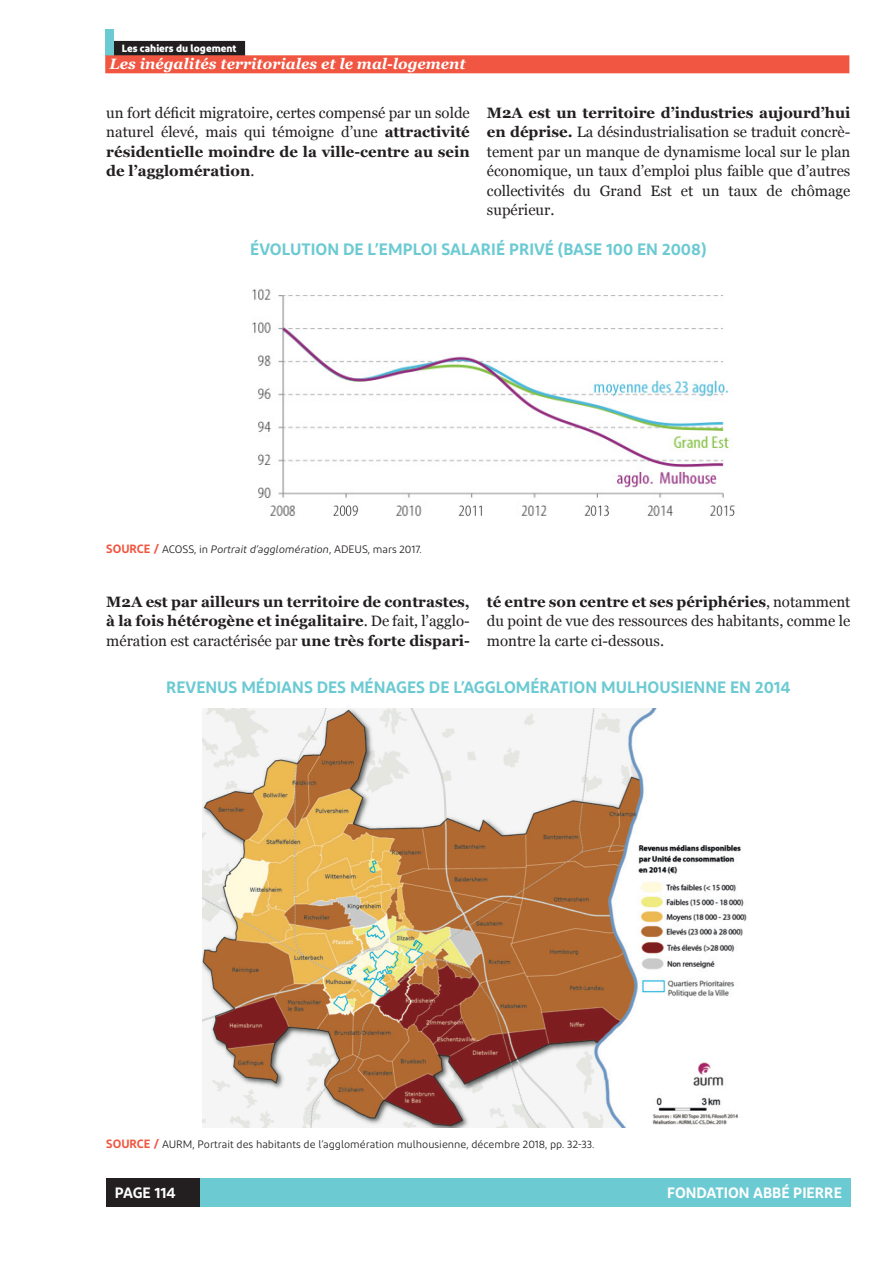
<style>
.page{position:relative;width:893px;height:1263px;background:#fff}
.page>*{position:absolute;margin:0;border:0;box-sizing:border-box;transform-origin:0 0}
.titre_tableau{font:600 16.5px "Diodrum";color:#6ccad3}
.t1{font:15px/19.5px "Georgia";color:#231f20;text-align:justify}
.t2{font:700 15px/19.5px "Georgia";color:#231f20;text-align:justify}
.t3{font:italic 700 15px "Georgia";color:#fff}
.t4{font:600 15px "Diodrum";color:#fff}
.t5{font:10.8px "Diodrum";color:#231f20}
.t6{font:700 10.5px "Diodrum";color:#fff}
.s1{font-weight:700}
.s2{font-weight:600;font-size:12px;color:#f05641}
.s3{font-style:italic}
.s4{font-weight:400}
</style>
<div class="page">
<div style="left:106px;top:1178px;width:744px;height:29px;background:#6ccad3"></div>
<div style="left:106px;top:1178px;width:94px;height:29px;background:#231f20"></div>
<div style="left:113px;top:41px;width:132px;height:15px;background:#231f20"></div>
<div style="left:105px;top:29px;width:8px;height:27px;background:#6ccad3"></div>
<div style="left:105px;top:55px;width:744px;height:18px;background:#f05641"></div>
<img style="left:252px;top:289px;width:483px;height:228px">
<img style="left:202px;top:709px;width:545px;height:418px">
<p class="t6" style="left:122px;top:41px;width:116px">Les cahiers du logement</p>
<p class="t3" style="left:109px;top:53px;width:358px">Les inégalités territoriales et le mal-logement</p>
<p class="t1" style="left:106px;top:102px;width:365px">un fort déficit migratoire, certes compensé par un solde naturel élevé, mais qui témoigne d’une <span class="s1">attractivité résidentielle moindre de la ville-centre au sein de l’agglomération</span>.</p>
<p class="t1" style="left:487px;top:102px;width:365px"><span class="s1">M2A est un territoire d’industries aujourd’hui en déprise.</span> La désindustrialisation se traduit concrè&shy;tement par un manque de dynamisme local sur le plan économique, un taux d’emploi plus faible que d’autres collectivités du Grand Est et un taux de chômage supérieur.</p>
<p class="titre_tableau" style="left:250px;top:238px;width:458px">ÉVOLUTION DE L’EMPLOI SALARIÉ PRIVÉ (BASE 100 EN 2008)</p>
<h3 class="t5" style="left:106px;top:543px;width:317px"><span class="s2">SOURCE /</span> ACOSS, in <span class="s3">Portrait d’agglomération</span>, ADEUS, mars 2017.</h3>
<p class="t2" style="left:106px;top:591px;width:365px">M2A est par ailleurs un territoire de contrastes, à la fois hétérogène et inégalitaire<span class="s4">. De fait, l’agglo&shy;mération est caractérisée par</span> une très forte dispari-</p>
<p class="t1" style="left:487px;top:591px;width:365px"><span class="s1">té entre son centre et ses périphéries</span>, notamment du point de vue des ressources des habitants, comme le montre la carte ci-dessous.</p>
<p class="titre_tableau" style="left:166px;top:676px;width:626px">REVENUS MÉDIANS DES MÉNAGES DE L’AGGLOMÉRATION MULHOUSIENNE EN 2014</p>
<h3 class="t5" style="left:106px;top:1137px;width:489px"><span class="s2">SOURCE /</span> AURM, Portrait des habitants de l’agglomération mulhousienne, décembre 2018, pp. 32-33.</h3>
<p class="t4" style="left:115px;top:1183px;width:62px">PAGE 114</p>
<p class="t4" style="left:667px;top:1183px;width:176px">FONDATION ABBÉ PIERRE</p>
</div>
